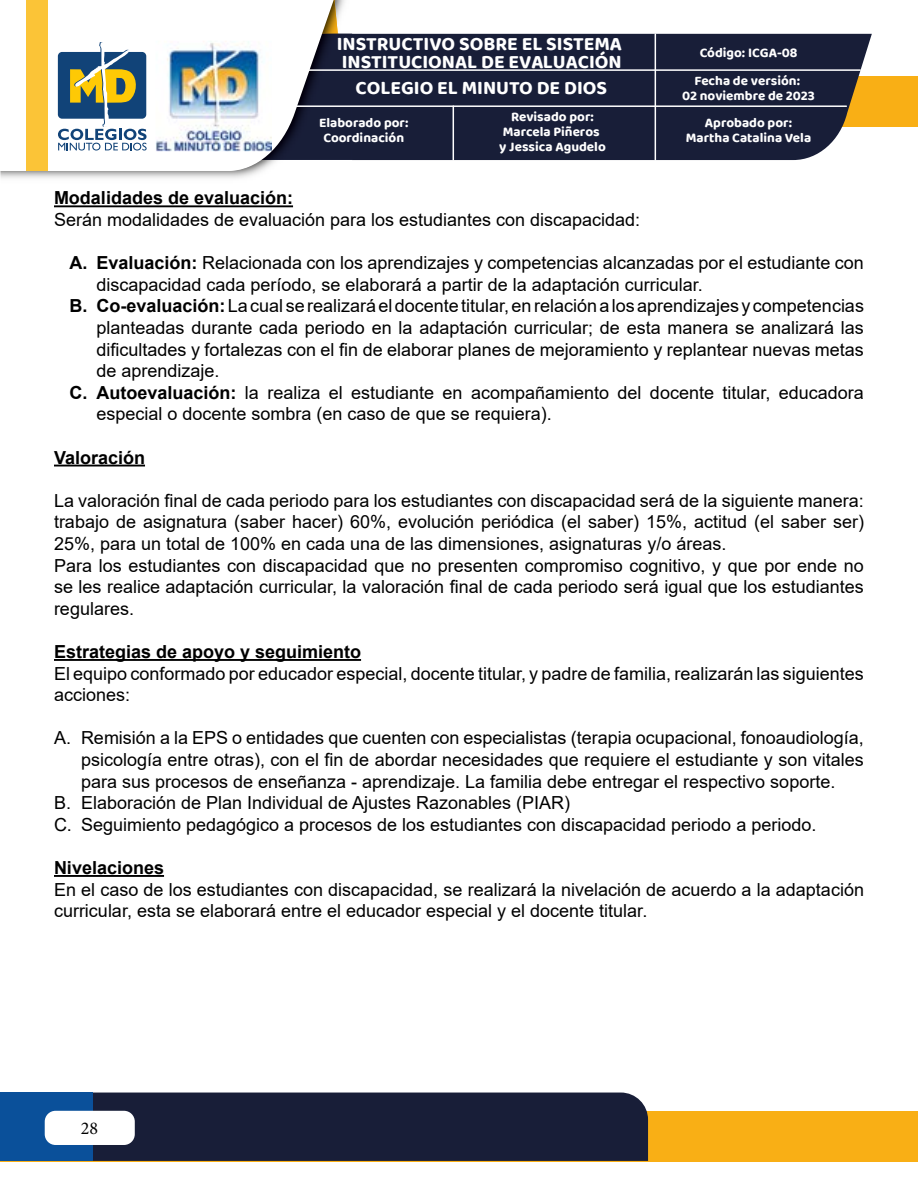
<style>
.page{position:relative;width:918px;height:1188px;background:#fff}
.page>*{position:absolute;margin:0;border:0;box-sizing:border-box;transform-origin:0 0}
.t1{font:700 19.5px/18px "Baloo 2";color:#fff}
.t2{font:18px/21.6px "Arial";color:#000}
.t3{font:700 18px "Arial";color:#000}
.t4{font:18px "Minion Pro";color:#000}
.t5{font:700 13.5px/15px "Baloo 2";color:#fff;text-align:center}
.s1{font-weight:700}
</style>
<div class="page">
<div style="left:524px;top:76px;width:394px;height:51px;background:#f9af15"></div>
<div style="left:1px;top:1111px;width:917px;height:51px;background:#f9af15"></div>
<div style="left:352px;top:34px;width:520px;height:126px;background:#181e38"></div>
<img style="left:338px;top:0;width:14px;height:34px">
<img style="left:336px;top:0;width:2px;height:34px">
<div style="left:336px;top:34px;width:16px;height:126px;background:#181e38"></div>
<svg style="left:26px;top:0;width:310px;height:171px"></svg>
<div style="left:26px;top:1px;width:21px;height:170px;background:#fbc437"></div>
<hr style="left:291px;top:69px;width:570px;height:2px;background:#fff">
<hr style="left:270px;top:105px;width:577px;height:2px;background:#fff">
<hr style="left:655px;top:33px;width:1px;height:128px;background:#fff">
<hr style="left:453px;top:105px;width:1px;height:56px;background:#fff">
<div style="left:92px;top:1093px;width:556px;height:68px;background:#181e38"></div>
<div style="left:0;top:1093px;width:92px;height:68px;background:#0a509a"></div>
<svg style="left:58px;top:42px;width:89px;height:109px"></svg>
<div style="left:45px;top:1111px;width:90px;height:34px;background:#fff;border-radius:11px"></div>
<img style="left:156px;top:41px;width:116px;height:110px">
<hr style="left:54px;top:205px;width:239px;height:2px;background:#000">
<hr style="left:54px;top:465px;width:91px;height:1px;background:#000">
<hr style="left:54px;top:659px;width:307px;height:2px;background:#000">
<hr style="left:54px;top:875px;width:110px;height:2px;background:#000">
<p class="t1" style="left:337px;top:35px;width:287px">INSTRUCTIVO SOBRE EL SISTEMA<br>INSTITUCIONAL DE EVALUACIÓN</p>
<p class="t5" style="left:694px;top:39px;width:107px;line-height:28px">Código: ICGA-08<br>Fecha de versión:</p>
<p class="t5" style="left:682px;top:88px;width:134px">02 noviembre de 2023</p>
<p class="t5" style="left:319px;top:115px;width:91px">Elaborado por:<br>Coordinación</p>
<p class="t5" style="left:499px;top:109px;width:108px">Revisado por:<br>Marcela Piñeros y Jessica Agudelo</p>
<p class="t5" style="left:686px;top:115px;width:127px">Aprobado por:<br>Martha Catalina Vela</p>
<p class="t1" style="left:356px;top:78px;width:253px">COLEGIO EL MINUTO DE DIOS</p>
<p class="t3" style="left:54px;top:185px;width:241px">Modalidades de evaluación:</p>
<p class="t2" style="left:54px;top:209px;width:588px">Serán modalidades de evaluación para los estudiantes con discapacidad:</p>
<p class="t2" style="left:70px;top:252px;width:796px"><span class="s1">A. Evaluación:</span> Relacionada con los aprendizajes y competencias alcanzadas por el estudiante con</p>
<p class="t2" style="left:97px;top:274px;width:608px">discapacidad cada período, se elaborará a partir de la adaptación curricular.</p>
<p class="t2" style="left:70px;top:295px;width:796px"><span class="s1">B. Co-evaluación:</span> La cual se realizará el docente titular, en relación a los aprendizajes y competencias</p>
<p class="t2" style="left:97px;top:317px;width:769px">planteadas durante cada periodo en la adaptación curricular; de esta manera se analizará las</p>
<p class="t2" style="left:97px;top:338px;width:769px">dificultades y fortalezas con el fin de elaborar planes de mejoramiento y replantear nuevas metas</p>
<p class="t2" style="left:97px;top:360px;width:125px">de aprendizaje.</p>
<p class="t2" style="left:70px;top:382px;width:796px"><span class="s1">C. Autoevaluación:</span> la realiza el estudiante en acompañamiento del docente titular, educadora</p>
<p class="t2" style="left:97px;top:403px;width:457px">especial o docente sombra (en caso de que se requiera).</p>
<p class="t3" style="left:54px;top:445px;width:93px">Valoración</p>
<p class="t2" style="left:54px;top:490px;width:812px">La valoración final de cada periodo para los estudiantes con discapacidad será de la siguiente manera: trabajo de asignatura (saber hacer) 60%, evolución periódica (el saber) 15%, actitud (el saber ser)<br>25%, para un total de 100% en cada una de las dimensiones, asignaturas y/o áreas.<br>Para los estudiantes con discapacidad que no presenten compromiso cognitivo, y que por ende no se les realice adaptación curricular, la valoración final de cada periodo será igual que los estudiantes regulares.</p>
<p class="t3" style="left:54px;top:639px;width:309px">Estrategias de apoyo y seguimiento</p>
<p class="t2" style="left:54px;top:662px;width:811px">El equipo conformado por educador especial, docente titular, y padre de familia, realizarán las siguientes acciones:</p>
<p class="t2" style="left:54px;top:727px;width:811px">A. Remisión a la EPS o entidades que cuenten con especialistas (terapia ocupacional, fonoaudiología,</p>
<p class="t2" style="left:81px;top:749px;width:784px">psicología entre otras), con el fin de abordar necesidades que requiere el estudiante y son vitales</p>
<p class="t2" style="left:81px;top:770px;width:756px">para sus procesos de enseñanza - aprendizaje. La familia debe entregar el respectivo soporte.</p>
<p class="t2" style="left:54px;top:792px;width:518px">B. Elaboración de Plan Individual de Ajustes Razonables (PIAR)</p>
<p class="t2" style="left:54px;top:814px;width:764px">C. Seguimiento pedagógico a procesos de los estudiantes con discapacidad periodo a periodo.</p>
<p class="t3" style="left:54px;top:855px;width:112px">Nivelaciones</p>
<p class="t2" style="left:54px;top:878px;width:812px">En el caso de los estudiantes con discapacidad, se realizará la nivelación de acuerdo a la adaptación curricular, esta se elaborará entre el educador especial y el docente titular.</p>
<p class="t4" style="left:81px;top:1116px;width:19px">28</p>
</div>
